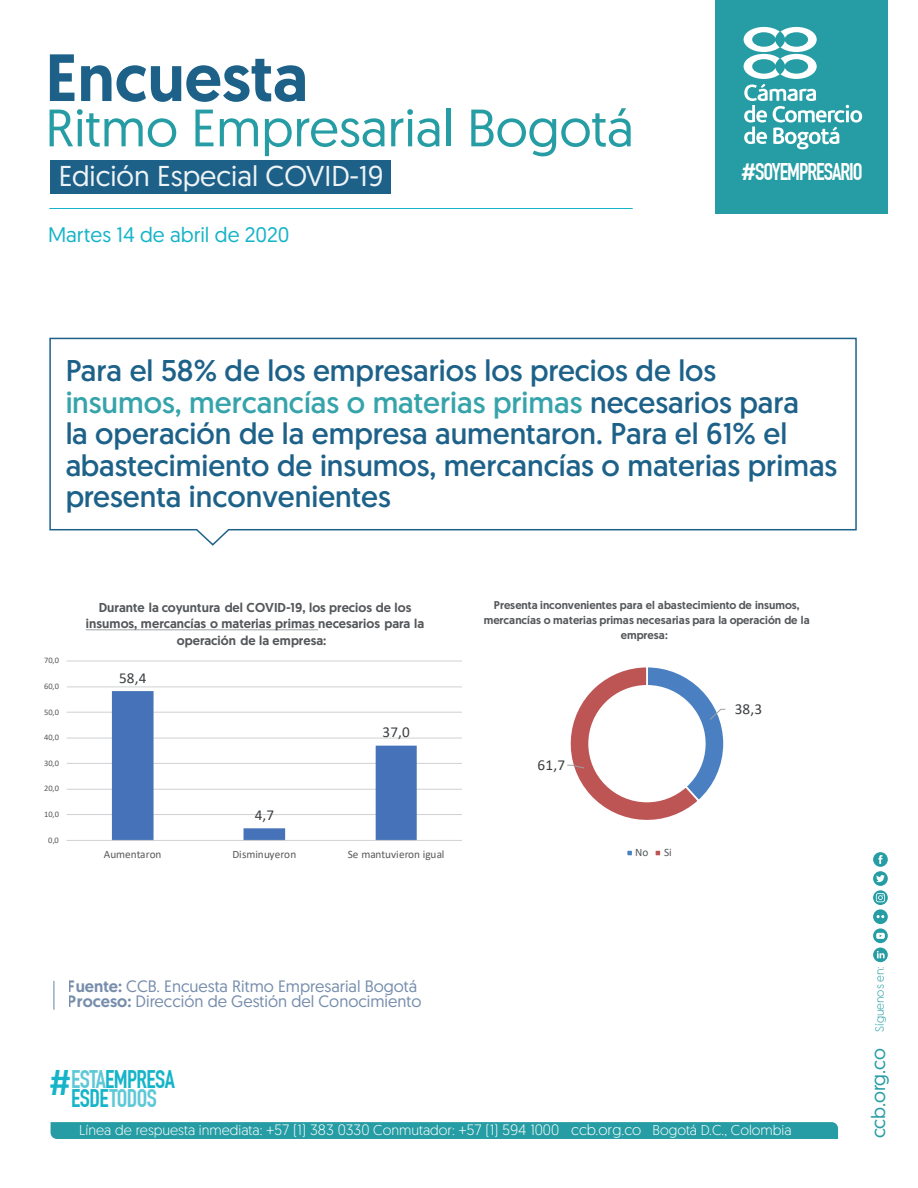
<style>
.page{position:relative;width:918px;height:1188px;background:#fff}
.page>*{position:absolute;margin:0;border:0;box-sizing:border-box;transform-origin:0 0}
.t1{font:500 66.75px "Geomanist";color:#0c5681}
.t2{font:52.5px "Geomanist";color:#269da4}
.t3{font:30px/31.5px "Geomanist";color:#0c5681}
.t4{font:28.65px "Geomanist";color:#fff}
.t5{font:700 24.9px/19.5px "DIN Condensed";letter-spacing:-.025em;color:#15b4c8;text-align:center}
.t6{font:700 23.7px "DIN Condensed";letter-spacing:-.045em;color:#fff}
.t7{font:21px "Geomanist";color:#15b4c8}
.t8{font:19.5px "Geomanist";letter-spacing:-.015em;color:#269da4}
.t9{font:16.5px/15px "Geomanist";color:#6d85a6}
.t10{font:15.3px "Calibri";color:#3c3f41}
.t11{font:15.15px "Calibri";color:#3c3f41}
.t12{font:300 14.25px "Geomanist";color:#fff}
.t13{font:500 12.9px/16.8px "Geomanist";color:#55585b;text-align:center}
.t14{font:300 11.85px "Geomanist";color:#269da4}
.t15{font:500 11.25px/14.7px "Geomanist";color:#55585b;text-align:center}
.t16{font:11.25px "Calibri";color:#55585b}
.t17{font:8.4px "Calibri";letter-spacing:.025em;color:#55585b}
.s1{font-family:"Geomanist";font-weight:500}
.s2{color:#269da4}
.s3{font-weight:500}
.s4{font-family:"DIN Pro";font-weight:500;font-size:34.95px}
.s5{color:#5ec8d7}
.s6{font-size:15px}
</style>
<div class="page">
<div style="left:50px;top:160px;width:341px;height:34px;background:#1d6189"></div>
<div style="left:51px;top:1122px;width:787px;height:17px;background:#269da4"></div>
<svg style="left:873px;top:852px;width:15px;height:110px"></svg>
<div style="left:715px;top:0;width:173px;height:213px;background:#269da4"></div>
<svg style="left:744px;top:27px;width:118px;height:122px"></svg>
<hr style="left:49px;top:208px;width:584px;height:1px;background:#15b4c8">
<svg style="left:49px;top:338px;width:808px;height:208px"></svg>
<svg style="left:53px;top:981px;width:1px;height:29px"></svg>
<hr style="left:67px;top:661px;width:395px;height:1px;background:#cfd1d2">
<hr style="left:67px;top:687px;width:395px;height:1px;background:#cfd1d2">
<hr style="left:67px;top:712px;width:395px;height:1px;background:#cfd1d2">
<hr style="left:67px;top:738px;width:395px;height:1px;background:#cfd1d2">
<hr style="left:67px;top:763px;width:395px;height:1px;background:#cfd1d2">
<hr style="left:67px;top:789px;width:395px;height:1px;background:#cfd1d2">
<hr style="left:67px;top:814px;width:395px;height:1px;background:#cfd1d2">
<svg style="left:112px;top:691px;width:305px;height:149px"></svg>
<hr style="left:67px;top:840px;width:395px;height:1px;background:#cfd1d2">
<svg style="left:86px;top:630px;width:232px;height:1px"></svg>
<svg style="left:567px;top:667px;width:159px;height:153px"></svg>
<svg style="left:627px;top:850px;width:5px;height:6px"></svg>
<svg style="left:655px;top:850px;width:6px;height:6px"></svg>
<h1 class="t1" style="left:45px;top:33px;width:264px">Encuesta</h1>
<h2 class="t2" style="left:45px;top:94px;width:590px">Ritmo Empresarial Bogotá</h2>
<p class="t4" style="left:58px;top:158px;width:327px">Edición Especial COVID-19</p>
<p class="t7" style="left:48px;top:221px;width:243px">Martes 14 de abril de 2020</p>
<p class="t6" style="left:741px;top:157px;width:123px"><span class="s1">#</span>SOYEMPRESARIO</p>
<p class="t3" style="left:65px;top:354px;width:774px">Para el 58% de los empresarios los precios de los <span class="s2">insumos, mercancías o materias primas</span> necesarios para<br>la operación de la empresa aumentaron. Para el 61% el abastecimiento de insumos, mercancías o materias primas presenta inconvenientes</p>
<p class="t17" style="left:44px;top:655px;width:16px">70,0</p>
<p class="t17" style="left:44px;top:680px;width:16px">60,0</p>
<p class="t17" style="left:44px;top:706px;width:16px">50,0</p>
<p class="t17" style="left:44px;top:732px;width:16px">40,0</p>
<p class="t17" style="left:44px;top:757px;width:16px">30,0</p>
<p class="t17" style="left:44px;top:783px;width:16px">20,0</p>
<p class="t17" style="left:44px;top:808px;width:16px">10,0</p>
<p class="t17" style="left:48px;top:834px;width:12px">0,0</p>
<p class="t13" style="left:86px;top:599px;width:340px">Durante la coyuntura del COVID-19, los precios de los insumos, mercancías o materias primas necesarios para la operación de la empresa:</p>
<p class="t11" style="left:119px;top:667px;width:29px">58,4</p>
<p class="t11" style="left:255px;top:804px;width:21px">4,7</p>
<p class="t11" style="left:383px;top:722px;width:29px">37,0</p>
<p class="t16" style="left:104px;top:847px;width:59px">Aumentaron</p>
<p class="t16" style="left:233px;top:847px;width:65px">Disminuyeron</p>
<p class="t16" style="left:348px;top:847px;width:98px">Se mantuvieron igual</p>
<p class="t15" style="left:484px;top:598px;width:327px">Presenta inconvenientes para el abastecimiento de insumos, mercancías o materias primas necesarias para la operación de la empresa:</p>
<p class="t10" style="left:538px;top:755px;width:29px">61,7</p>
<p class="t16" style="left:635px;top:845px;width:15px">No</p>
<p class="t16" style="left:664px;top:845px;width:9px">Si</p>
<p class="t10" style="left:735px;top:698px;width:29px">38,3</p>
<p class="t9" style="left:68px;top:978px;width:355px"><span class="s3">Fuente:</span> CCB. Encuesta Ritmo Empresarial Bogotá<br><span class="s3">Proceso:</span> Dirección de Gestión del Conocimiento</p>
<p class="t5" style="left:48px;top:1069px;width:128px"><span class="s4">#</span><span class="s5">ESTA</span>EMPRESA<br>ESDE<span class="s5">TODOS</span></p>
<p class="t12" style="left:79px;top:1121px;width:714px">Línea de respuesta inmediata: <span class="s6">+57 (1) 383 0330</span> Conmutador: <span class="s6">+57 (1) 594 1000 ccb.org.co</span> Bogotá D.C., Colombia</p>
<p class="t14" style="left:872px;top:1032px;width:66px;rotate:-90deg">Síguenos en:</p>
<p class="t8" style="left:866px;top:1138px;width:92px;rotate:-90deg">ccb.org.co</p>
</div>
